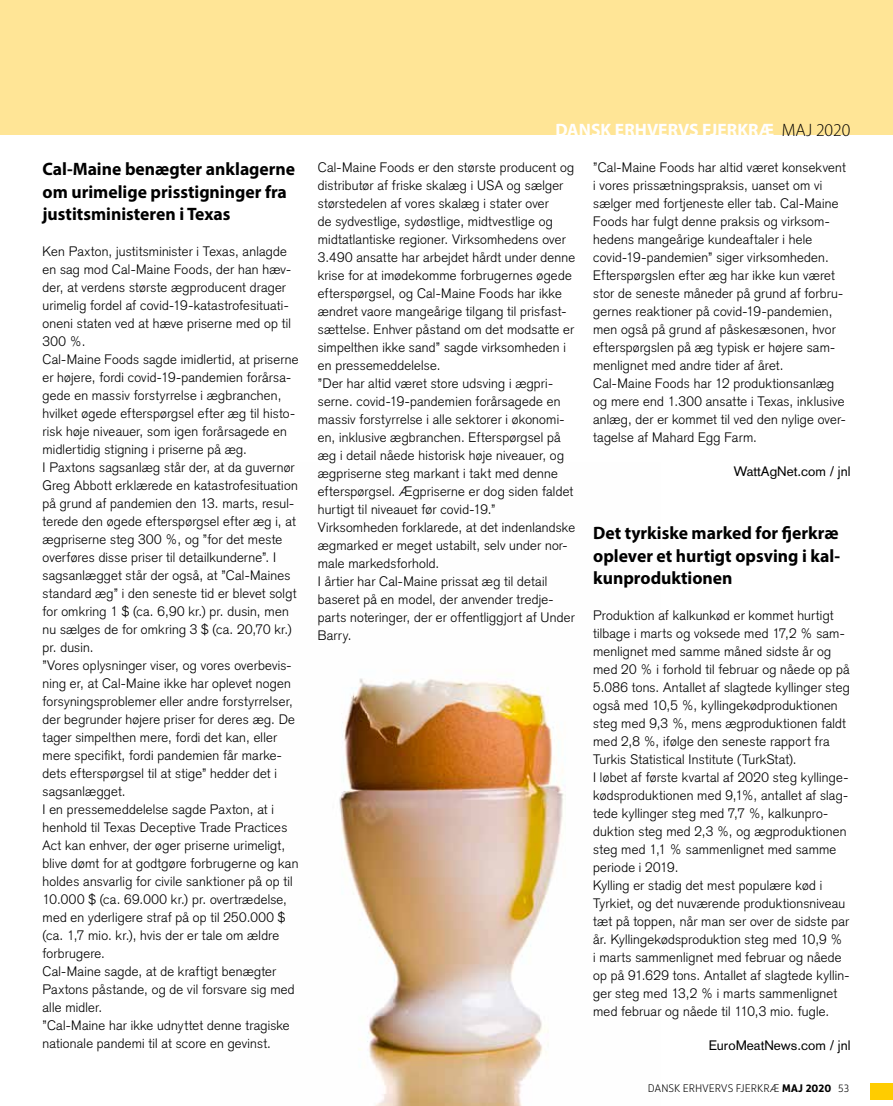
<style>
.page{position:relative;width:893px;height:1106px;background:#fff}
.page>*{position:absolute;margin:0;border:0;box-sizing:border-box;transform-origin:0 0}
.t1{font:700 18px/22.5px "Myriad Pro";color:#000;text-align:justify}
.t2{font:700 18px "Myriad Pro";color:#fff}
.t3{font:300 13.5px/18px "Akzidenz Grotesk";letter-spacing:.015em;color:#000}
.t4{font:13.5px "Akzidenz Grotesk";color:#000}
.t5{font:300 10.5px "Akwe Pro";letter-spacing:-.01em;color:#000}
.s1{font-weight:300;color:#000}
.s2{font-weight:700}
</style>
<div class="page">
<img style="left:339px;top:678px;width:227px;height:428px">
<div style="left:0;top:0;width:893px;height:134px;background:#ffe596"></div>
<div style="left:871px;top:1082px;width:22px;height:17px;background:#fc0"></div>
<h1 class="t1" style="left:43px;top:157px;width:254px;text-align:left">Cal-Maine benægter anklagerne om urimelige prisstigninger fra justitsministeren i Texas</h1>
<p class="t3" style="left:43px;top:242px;width:257px">Ken Paxton, justitsminister i Texas, anlagde en sag mod Cal-Maine Foods, der han hæv&shy;der, at verdens største ægproducent drager urimelig fordel af covid-19-katastrofesituati&shy;oneni staten ved at hæve priserne med op til 300 %.<br>Cal-Maine Foods sagde imidlertid, at priserne er højere, fordi covid-19-pandemien forårsa&shy;gede en massiv forstyrrelse i ægbranchen, hvilket øgede efterspørgsel efter æg til histo&shy;risk høje niveauer, som igen forårsagede en midlertidig stigning i priserne på æg.<br>I Paxtons sagsanlæg står der, at da guvernør Greg Abbott erklærede en katastrofesituation på grund af pandemien den 13. marts, resul&shy;terede den øgede efterspørgsel efter æg i, at ægpriserne steg 300 %, og ”for det meste overføres disse priser til detailkunderne”. I sagsanlægget står der også, at ”Cal-Maines standard æg” i den seneste tid er blevet solgt for omkring 1 $ (ca. 6,90 kr.) pr. dusin, men nu sælges de for omkring 3 $ (ca. 20,70 kr.) pr. dusin.<br>”Vores oplysninger viser, og vores overbevis&shy;ning er, at Cal-Maine ikke har oplevet nogen forsyningsproblemer eller andre forstyrrelser, der begrunder højere priser for deres æg. De tager simpelthen mere, fordi det kan, eller mere specifikt, fordi pandemien får marke&shy;dets efterspørgsel til at stige” hedder det i sagsanlægget.<br>I en pressemeddelelse sagde Paxton, at i henhold til Texas Deceptive Trade Practices Act kan enhver, der øger priserne urimeligt, blive dømt for at godtgøre forbrugerne og kan holdes ansvarlig for civile sanktioner på op til 10.000 $ (ca. 69.000 kr.) pr. overtrædelse, med en yderligere straf på op til 250.000 $ (ca. 1,7 mio. kr.), hvis der er tale om ældre forbrugere.<br>Cal-Maine sagde, at de kraftigt benægter Paxtons påstande, og de vil forsvare sig med alle midler.<br>”Cal-Maine har ikke udnyttet denne tragiske nationale pandemi til at score en gevinst.</p>
<h1 class="t2" style="left:555px;top:118px;width:297px">DANSK ERHVERVS FJERKRÆ <span class="s1">MAJ 2020</span></h1>
<p class="t3" style="left:593px;top:158px;width:254px">”Cal-Maine Foods har altid været konsekvent i vores prissætningspraksis, uanset om vi sælger med fortjeneste eller tab. Cal-Maine Foods har fulgt denne praksis og virksom&shy;hedens mangeårige kundeaftaler i hele covid-19-pandemien” siger virksomheden.<br>Efterspørgslen efter æg har ikke kun været stor de seneste måneder på grund af forbru&shy;gernes reaktioner på covid-19-pandemien, men også på grund af påskesæsonen, hvor efterspørgslen på æg typisk er højere sam&shy;menlignet med andre tider af året.<br>Cal-Maine Foods har 12 produktionsanlæg og mere end 1.300 ansatte i Texas, inklusive anlæg, der er kommet til ved den nylige over&shy;tagelse af Mahard Egg Farm.</p>
<p class="t4" style="left:734px;top:463px;width:118px">WattAgNet.com / jnl</p>
<p class="t3" style="left:318px;top:158px;width:259px">Cal-Maine Foods er den største producent og distributør af friske skalæg i USA og sælger størstedelen af vores skalæg i stater over<br>de sydvestlige, sydøstlige, midtvestlige og midtatlantiske regioner. Virksomhedens over 3.490 ansatte har arbejdet hårdt under denne krise for at imødekomme forbrugernes øgede efterspørgsel, og Cal-Maine Foods har ikke ændret vaore mangeårige tilgang til prisfast&shy;sættelse. Enhver påstand om det modsatte er simpelthen ikke sand” sagde virksomheden i en pressemeddelelse.<br>”Der har altid været store udsving i ægpri&shy;serne. covid-19-pandemien forårsagede en massiv forstyrrelse i alle sektorer i økonomi&shy;en, inklusive ægbranchen. Efterspørgsel på æg i detail nåede historisk høje niveauer, og ægpriserne steg markant i takt med denne efterspørgsel. Ægpriserne er dog siden faldet hurtigt til niveauet før covid-19.” Virksomheden forklarede, at det indenlandske ægmarked er meget ustabilt, selv under nor&shy;male markedsforhold.<br>I årtier har Cal-Maine prissat æg til detail baseret på en model, der anvender tredje&shy;parts noteringer, der er offentliggjort af Under Barry.</p>
<h1 class="t1" style="left:593px;top:521px;width:248px">Det tyrkiske marked for fjerkræ oplever et hurtigt opsving i kal&shy;kunproduktionen</h1>
<p class="t3" style="left:593px;top:606px;width:258px">Produktion af kalkunkød er kommet hurtigt tilbage i marts og voksede med 17,2 % sam&shy;menlignet med samme måned sidste år og med 20 % i forhold til februar og nåede op på 5.086 tons. Antallet af slagtede kyllinger steg også med 10,5 %, kyllingekødproduktionen steg med 9,3 %, mens ægproduktionen faldt med 2,8 %, ifølge den seneste rapport fra Turkis Statistical Institute (TurkStat).<br>I løbet af første kvartal af 2020 steg kyllinge&shy;kødsproduktionen med 9,1%, antallet af slag&shy;tede kyllinger steg med 7,7 %, kalkunpro&shy;duktion steg med 2,3 %, og ægproduktionen steg med 1,1 % sammenlignet med samme periode i 2019.<br>Kylling er stadig det mest populære kød i Tyrkiet, og det nuværende produktionsniveau tæt på toppen, når man ser over de sidste par år. Kyllingekødsproduktion steg med 10,9 %<br>i marts sammenlignet med februar og nåede op på 91.629 tons. Antallet af slagtede kyllin&shy;ger steg med 13,2 % i marts sammenlignet med februar og nåede til 110,3 mio. fugle.</p>
<p class="t4" style="left:709px;top:1037px;width:143px">EuroMeatNews.com / jnl</p>
<p class="t5" style="left:648px;top:1080px;width:203px">DANSK ERHVERVS FJERKRÆ <span class="s2">MAJ 2020</span> 53</p>
</div>
